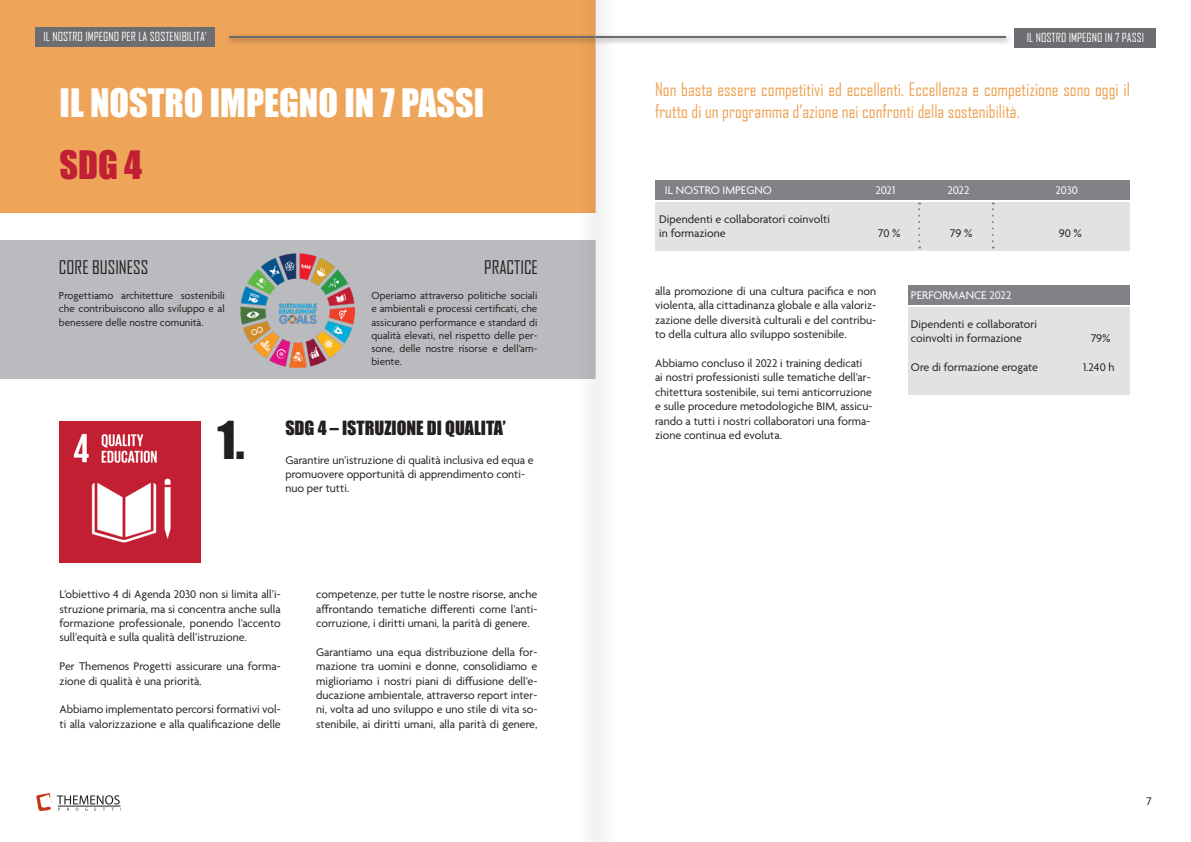
<style>
.page{position:relative;width:1191px;height:842px;background:#fff}
.page>*{position:absolute;margin:0;border:0;box-sizing:border-box;transform-origin:0 0}
.t1{font:48px "Impact";color:#231f20}
.t2{font:36px "Impact";color:#fff}
.t3{font:36px "Impact";color:#c11f34}
.t4{font:18px/21.6px "Agency FB";color:#eea559}
.t5{font:18px "Impact";color:#231f20}
.t6{font:18px "Agency FB";color:#231f20}
.t7{font:12px/14.4px "Agenda";color:#231f20;text-align:justify}
.t8{font:12px "Agency FB";letter-spacing:.005em;color:#fff}
.t9{font:12px "Agenda";color:#fff}
.t10{font:11px/13.2px "Agenda";color:#231f20;text-align:justify}
</style>
<div class="page">
<div style="left:655px;top:202px;width:475px;height:49px;background:#e1e2e4"></div>
<div style="left:0;top:0;width:595px;height:213px;background:#eea559"></div>
<div style="left:226px;top:33px;width:786px;height:12px;background:#231f20;opacity:.75"></div>
<hr style="left:229px;top:36px;width:776px;height:2px;background:#6c6d70">
<div style="left:36px;top:28px;width:179px;height:19px;background:#6c6d70"></div>
<div style="left:1014px;top:28px;width:141px;height:19px;background:#6c6d70"></div>
<svg style="left:36px;top:793px;width:85px;height:18px"></svg>
<hr style="left:58px;top:806px;width:62px;height:1px;background:#20201e">
<div style="left:0;top:240px;width:595px;height:138px;background:#babbbe"></div>
<img style="left:241px;top:254px;width:113px;height:113px">
<img style="left:60px;top:421px;width:141px;height:142px">
<svg style="left:918px;top:202px;width:2px;height:39px"></svg>
<div style="left:655px;top:181px;width:474px;height:19px;background:#808285"></div>
<svg style="left:991px;top:202px;width:2px;height:39px"></svg>
<div style="left:908px;top:308px;width:222px;height:87px;background:#e1e2e4"></div>
<div style="left:908px;top:286px;width:221px;height:19px;background:#808285"></div>
<svg style="left:578px;top:0;width:38px;height:842px"></svg>
<hr style="left:594px;top:0;width:1px;height:842px;background:#e6e7e9">
<p class="t8" style="left:43px;top:30px;width:165px">IL NOSTRO IMPEGNO PER LA SOSTENIBILITA’</p>
<p class="t8" style="left:1026px;top:30px;width:119px">IL NOSTRO IMPEGNO IN 7 PASSI</p>
<p class="t2" style="left:60px;top:75px;width:426px">IL NOSTRO IMPEGNO IN 7 PASSI</p>
<p class="t3" style="left:60px;top:137px;width:84px">SDG 4</p>
<p class="t6" style="left:59px;top:257px;width:91px">CORE BUSINESS</p>
<p class="t6" style="left:484px;top:256px;width:55px">PRACTICE</p>
<p class="t10" style="left:59px;top:290px;width:167px">Progettiamo architetture sostenibili che contribuiscono allo sviluppo e al benessere delle nostre comunità.</p>
<p class="t10" style="left:371px;top:290px;width:167px">Operiamo attraverso politiche sociali e ambientali e processi certificati, che assicurano performance e standard di qualità elevati, nel rispetto delle per&shy;sone, delle nostre risorse e dell’am&shy;biente.</p>
<p class="t1" style="left:217px;top:403px;width:29px">1.</p>
<p class="t5" style="left:285px;top:414px;width:222px">SDG 4 – ISTRUZIONE DI QUALITA’</p>
<p class="t7" style="left:285px;top:453px;width:250px;text-align:left">Garantire un’istruzione di qualità inclusiva ed equa e promuovere opportunità di apprendimento conti&shy;nuo per tutti.</p>
<p class="t7" style="left:60px;top:588px;width:223px">L’obiettivo 4 di Agenda 2030 non si limita all’i&shy;struzione primaria, ma si concentra anche sulla formazione professionale, ponendo l’accento sull’equità e sulla qualità dell’istruzione.</p>
<p class="t7" style="left:60px;top:660px;width:223px">Per Themenos Progetti assicurare una forma&shy;zione di qualità è una priorità.</p>
<p class="t7" style="left:60px;top:703px;width:223px">Abbiamo implementato percorsi formativi vol&shy;ti alla valorizzazione e alla qualificazione delle</p>
<p class="t7" style="left:316px;top:588px;width:223px">competenze, per tutte le nostre risorse, anche affrontando tematiche differenti come l’anti&shy;corruzione, i diritti umani, la parità di genere.</p>
<p class="t7" style="left:316px;top:645px;width:223px">Garantiamo una equa distribuzione della for&shy;mazione tra uomini e donne, consolidiamo e miglioriamo i nostri piani di diffusione dell’e&shy;ducazione ambientale, attraverso report inter&shy;ni, volta ad uno sviluppo e uno stile di vita so&shy;stenibile, ai diritti umani, alla parità di genere,</p>
<p class="t4" style="left:655px;top:78px;width:476px">Non basta essere competitivi ed eccellenti. Eccellenza e competizione sono oggi il frutto di un programma d’azione nei confronti della sostenibilità.</p>
<p class="t9" style="left:665px;top:184px;width:108px">IL NOSTRO IMPEGNO</p>
<p class="t9" style="left:875px;top:184px;width:21px">2021</p>
<p class="t9" style="left:947px;top:184px;width:24px">2022</p>
<p class="t9" style="left:1055px;top:184px;width:24px">2030</p>
<p class="t7" style="left:659px;top:213px;width:172px">Dipendenti e collaboratori coinvolti</p>
<p class="t7" style="left:659px;top:227px;width:68px">in formazione</p>
<p class="t7" style="left:878px;top:227px;width:24px">70 %</p>
<p class="t7" style="left:950px;top:227px;width:24px">79 %</p>
<p class="t7" style="left:1058px;top:227px;width:25px">90 %</p>
<p class="t7" style="left:655px;top:285px;width:223px">alla promozione di una cultura pacifica e non violenta, alla cittadinanza globale e alla valoriz&shy;zazione delle diversità culturali e del contribu&shy;to della cultura allo sviluppo sostenibile.</p>
<p class="t7" style="left:655px;top:357px;width:219px;text-align:left">Abbiamo concluso il 2022 i training dedicati ai nostri professionisti sulle tematiche dell’ar&shy;chitettura sostenibile, sui temi anticorruzione e sulle procedure metodologiche BIM, assicu&shy;rando a tutti i nostri collaboratori una forma&shy;zione continua ed evoluta.</p>
<p class="t9" style="left:911px;top:289px;width:102px">PERFORMANCE 2022</p>
<p class="t7" style="left:911px;top:318px;width:127px">Dipendenti e collaboratori</p>
<p class="t7" style="left:911px;top:332px;width:112px">coinvolti in formazione</p>
<p class="t7" style="left:1091px;top:332px;width:21px">79%</p>
<p class="t7" style="left:911px;top:361px;width:129px">Ore di formazione erogate</p>
<p class="t7" style="left:1083px;top:361px;width:33px">1.240 h</p>
<p class="t7" style="left:1146px;top:795px;width:7px">7</p>
</div>
